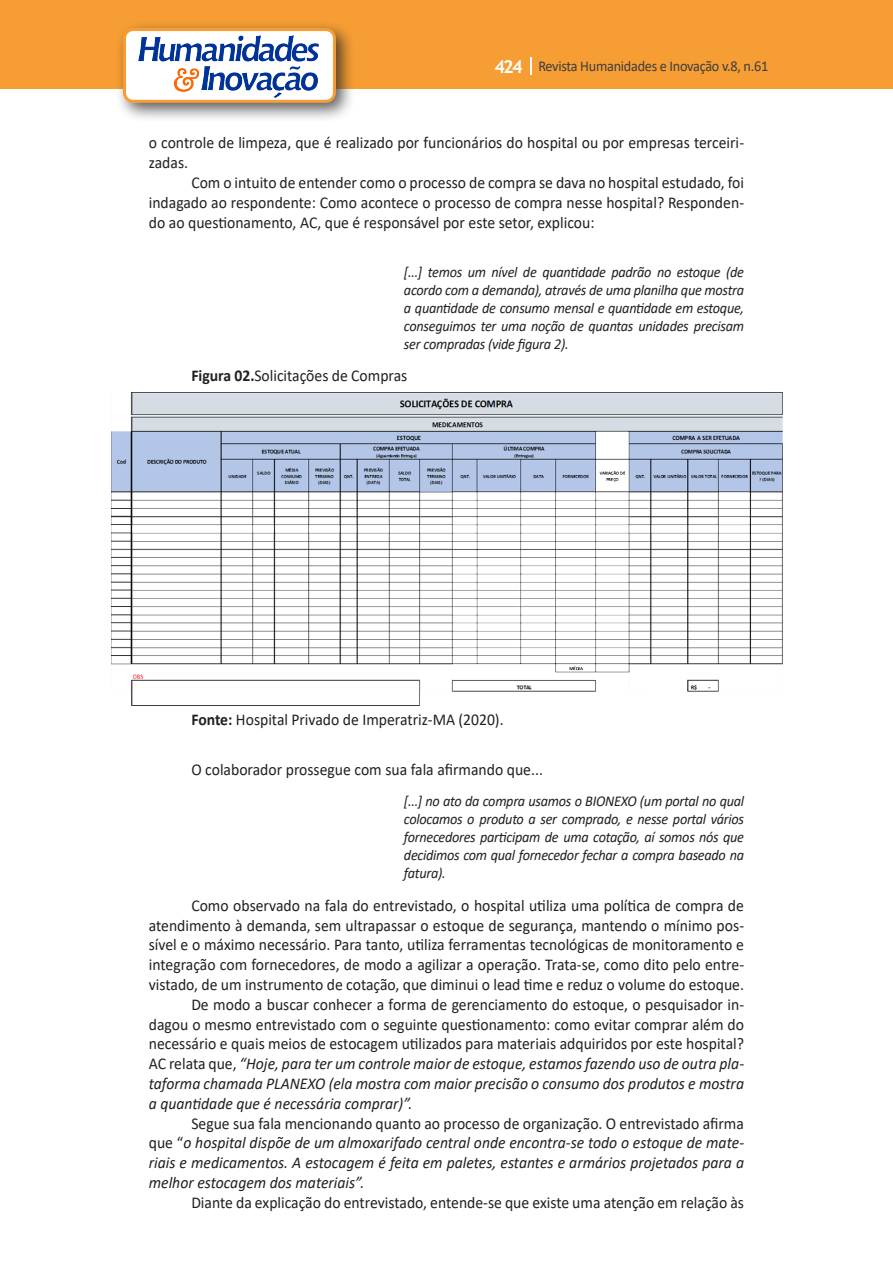
<style>
.page{position:relative;width:893px;height:1263px;background:#fff}
.page>*{position:absolute;margin:0;border:0;box-sizing:border-box;transform-origin:0 0}
.Texto{font:16.5px/19.8px "Calibri";color:#231f20;text-align:justify;scale:.95 1}
.Texto-2{font:italic 16.5px/19.8px "Calibri";color:#231f20;text-align:justify;scale:.95 1}
.citacao{font:italic 15px/18px "Calibri";letter-spacing:-.02em;color:#231f20;text-align:justify;scale:.95 1}
.t1{font:15px "Calibri";letter-spacing:-.02em;color:#3e3e3f;scale:.95 1}
.s1{font-family:"Trebuchet MS";font-weight:700;font-size:18px;color:#fff}
.s2{font-weight:700}
.s3{font-style:italic}
.s4{font-style:normal}
</style>
<div class="page">
<div style="left:0;top:0;width:893px;height:88px;background:#f69e34"></div>
<svg style="left:530px;top:57px;width:2px;height:18px"></svg>
<div style="left:115px;top:20px;width:241px;height:103px;background:#231f20;opacity:.75"></div>
<div style="left:125px;top:30px;width:209px;height:71px;background:#fff;border-radius:9px"></div>
<img style="left:138px;top:35px;width:181px;height:62px">
<div style="left:123px;top:28px;width:213px;height:75px;border:3px solid #f69e34;border-radius:9px"></div>
<img style="left:111px;top:392px;width:671px;height:313px">
<p class="t1" style="left:495px;top:56px;width:290px"><span class="s1">424</span> Revista Humanidades e Inovação v.8, n.61</p>
<p class="Texto" style="left:149px;top:133px;width:628px">o controle de limpeza, que é realizado por funcionários do hospital ou por empresas terceiri&shy;zadas.</p>
<p class="Texto" style="left:149px;top:172px;width:628px;text-indent:43px">Com o intuito de entender como o processo de compra se dava no hospital estudado, foi indagado ao respondente: Como acontece o processo de compra nesse hospital? Responden&shy;do ao questionamento, AC, que é responsável por este setor, explicou:</p>
<p class="citacao" style="left:404px;top:262px;width:360px">[...] temos um nível de quantidade padrão no estoque (de acordo com a demanda), através de uma planilha que mostra a quantidade de consumo mensal e quantidade em estoque, conseguimos ter uma noção de quantas unidades precisam ser compradas (vide figura 2).</p>
<p class="Texto" style="left:191px;top:365px;width:229px"><span class="s2">Figura 02.</span>Solicitações de Compras</p>
<p class="Texto" style="left:191px;top:709px;width:330px"><span class="s2">Fonte:</span> Hospital Privado de Imperatriz-MA (2020).</p>
<p class="Texto" style="left:191px;top:760px;width:372px">O colaborador prossegue com sua fala afirmando que...</p>
<p class="citacao" style="left:404px;top:792px;width:360px">[...] no ato da compra usamos o BIONEXO (um portal no qual colocamos o produto a ser comprado, e nesse portal vários fornecedores participam de uma cotação, aí somos nós que decidimos com qual fornecedor fechar a compra baseado na fatura).</p>
<p class="Texto" style="left:149px;top:895px;width:628px;text-indent:43px">Como observado na fala do entrevistado, o hospital utiliza uma política de compra de atendimento à demanda, sem ultrapassar o estoque de segurança, mantendo o mínimo pos&shy;sível e o máximo necessário. Para tanto, utiliza ferramentas tecnológicas de monitoramento e integração com fornecedores, de modo a agilizar a operação. Trata-se, como dito pelo entre&shy;vistado, de um instrumento de cotação, que diminui o lead time e reduz o volume do estoque.</p>
<p class="Texto" style="left:149px;top:994px;width:628px;text-indent:43px">De modo a buscar conhecer a forma de gerenciamento do estoque, o pesquisador in&shy;dagou o mesmo entrevistado com o seguinte questionamento: como evitar comprar além do necessário e quais meios de estocagem utilizados para materiais adquiridos por este hospital?<br>AC relata que, <span class="s3">“Hoje, para ter um controle maior de estoque, estamos fazendo uso de outra pla&shy;taforma chamada PLANEXO (ela mostra com maior precisão o consumo dos produtos e mostra a quantidade que é necessária comprar)”.</span></p>
<p class="Texto-2" style="left:149px;top:1112px;width:628px;text-indent:43px"><span class="s4">Segue sua fala mencionando quanto ao processo de organização. O entrevistado afirma que “</span>o hospital dispõe de um almoxarifado central onde encontra-se todo o estoque de mate&shy;riais e medicamentos. A estocagem é feita em paletes, estantes e armários projetados para a melhor estocagem dos materiais”.</p>
<p class="Texto" style="left:191px;top:1192px;width:583px">Diante da explicação do entrevistado, entende-se que existe uma atenção em relação às</p>
</div>
